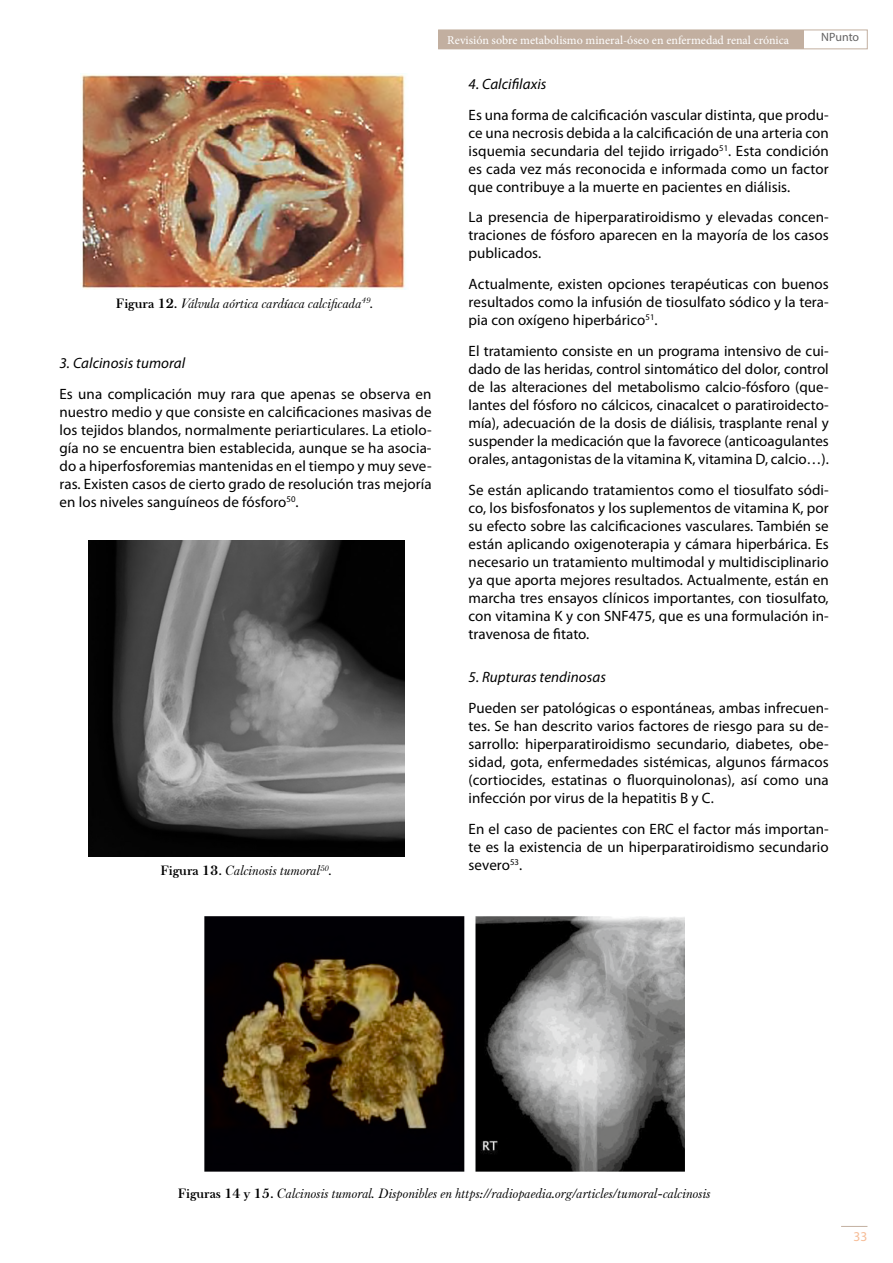
<style>
.page{position:relative;width:893px;height:1263px;background:#fff}
.page>*{position:absolute;margin:0;border:0;box-sizing:border-box;transform-origin:0 0}
.t1{font:15px/18px "Myriad Pro";letter-spacing:.005em;color:#000;text-align:justify}
.t2{font:italic 15px "Myriad Pro";letter-spacing:.005em;color:#000}
.t3{font:italic 13.5px "Baskerville F";color:#000}
.t4{font:13.5px "Myriad Pro";color:#f6bc96}
.t5{font:12px "Minion Pro";color:#fff}
.t6{font:12px "Myriad Pro";letter-spacing:-.005em;color:#646363}
.s1{font-weight:700;font-style:normal}
</style>
<div class="page">
<svg style="left:841px;top:1226px;width:26px;height:1px"></svg>
<div style="left:438px;top:30px;width:429px;height:19px;border:1px solid #c2afa0"></div>
<div style="left:438px;top:30px;width:366px;height:19px;background:#c2afa0"></div>
<img style="left:81px;top:74px;width:325px;height:215px">
<img style="left:88px;top:541px;width:316px;height:316px">
<img style="left:204px;top:916px;width:480px;height:256px">
<p class="t3" style="left:116px;top:295px;width:259px"><span class="s1">Figura 12.</span> Válvula aórtica cardíaca calcificada<sup>49</sup>.</p>
<p class="t2" style="left:60px;top:354px;width:127px">3. Calcinosis tumoral</p>
<p class="t1" style="left:60px;top:385px;width:374px">Es una complicación muy rara que apenas se observa en nuestro medio y que consiste en calcificaciones masivas de los tejidos blandos, normalmente periarticulares. La etiolo&shy;gía no se encuentra bien establecida, aunque se ha asocia&shy;do a hiperfosforemias mantenidas en el tiempo y muy seve&shy;ras. Existen casos de cierto grado de resolución tras mejoría en los niveles sanguíneos de fósforo<sup>50</sup>.</p>
<p class="t3" style="left:160px;top:863px;width:173px"><span class="s1">Figura 13.</span> Calcinosis tumoral<sup>50</sup>.</p>
<p class="t5" style="left:447px;top:32px;width:343px">Revisión sobre metabolismo mineral-óseo en enfermedad renal crónica</p>
<p class="t6" style="left:821px;top:30px;width:40px">NPunto</p>
<p class="t2" style="left:469px;top:75px;width:79px">4. Calcifilaxis</p>
<p class="t1" style="left:469px;top:105px;width:362px">Es una forma de calcificación vascular distinta, que produ&shy;ce una necrosis debida a la calcificación de una arteria con isquemia secundaria del tejido irrigado<sup>51</sup>. Esta condición es cada vez más reconocida e informada como un factor que contribuye a la muerte en pacientes en diálisis.</p>
<p class="t1" style="left:469px;top:208px;width:362px">La presencia de hiperparatiroidismo y elevadas concen&shy;traciones de fósforo aparecen en la mayoría de los casos publicados.</p>
<p class="t1" style="left:469px;top:275px;width:362px">Actualmente, existen opciones terapéuticas con buenos resultados como la infusión de tiosulfato sódico y la tera&shy;pia con oxígeno hiperbárico<sup>51</sup>.</p>
<p class="t1" style="left:469px;top:342px;width:362px">El tratamiento consiste en un programa intensivo de cui&shy;dado de las heridas, control sintomático del dolor, control de las alteraciones del metabolismo calcio-fósforo (que&shy;lantes del fósforo no cálcicos, cinacalcet o paratiroidecto&shy;mía), adecuación de la dosis de diálisis, trasplante renal y suspender la medicación que la favorece (anticoagulantes orales, antagonistas de la vitamina K, vitamina D, calcio…).</p>
<p class="t1" style="left:469px;top:480px;width:362px">Se están aplicando tratamientos como el tiosulfato sódi&shy;co, los bisfosfonatos y los suplementos de vitamina K, por su efecto sobre las calcificaciones vasculares. También se están aplicando oxigenoterapia y cámara hiperbárica. Es necesario un tratamiento multimodal y multidisciplinario ya que aporta mejores resultados. Actualmente, están en marcha tres ensayos clínicos importantes, con tiosulfato, con vitamina K y con SNF475, que es una formulación in&shy;travenosa de fitato.</p>
<p class="t2" style="left:469px;top:668px;width:139px">5. Rupturas tendinosas</p>
<p class="t1" style="left:469px;top:699px;width:362px">Pueden ser patológicas o espontáneas, ambas infrecuen&shy;tes. Se han descrito varios factores de riesgo para su de&shy;sarrollo: hiperparatiroidismo secundario, diabetes, obe&shy;sidad, gota, enfermedades sistémicas, algunos fármacos (cortiocides, estatinas o fluorquinolonas), así como una infección por virus de la hepatitis B y C.</p>
<p class="t1" style="left:469px;top:819px;width:362px">En el caso de pacientes con ERC el factor más importan&shy;te es la existencia de un hiperparatiroidismo secundario severo<sup>53</sup>.</p>
<p class="t3" style="left:178px;top:1185px;width:534px"><span class="s1">Figuras 14 y 15.</span> Calcinosis tumoral. Disponibles en https://radiopaedia.org/articles/tumoral-calcinosis</p>
<p class="t4" style="left:854px;top:1228px;width:15px">33</p>
</div>
